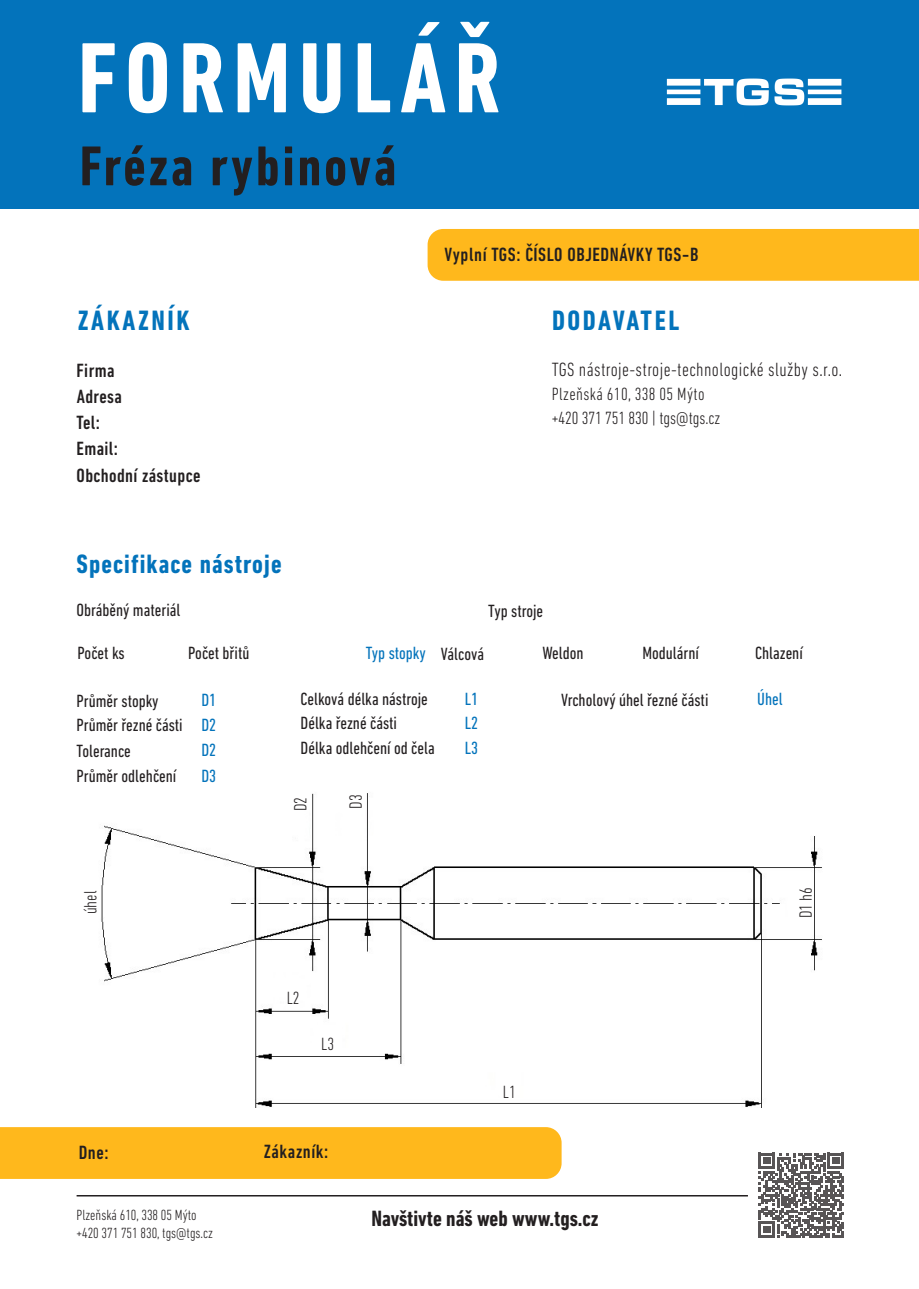
<style>
.page{position:relative;width:919px;height:1289px;background:#fff}
.page>*{position:absolute;margin:0;border:0;box-sizing:border-box;transform-origin:0 0}
.t1{font:700 condensed 101.55px "DIN Next LT Pro";letter-spacing:.08em;color:#fff}
.t2{font:700 condensed 57px "DIN Next LT Pro";letter-spacing:.05em;color:#231f20}
.t3{font:700 condensed 28.5px "DIN Next LT Pro";letter-spacing:.09em;color:#0373bb}
.t4{font:700 condensed 27px "DIN Next LT Pro";letter-spacing:.04em;color:#0373bb}
.t5{font:700 condensed 22.5px "DIN Next LT Pro";color:#231f20}
.t6{font:500 condensed 19.5px "DIN Next LT Pro";letter-spacing:.02em;color:#231f20}
.t7{font:300 condensed 19.5px "DIN Next LT Pro";letter-spacing:.02em;color:#231f20}
.t8{font:condensed 18px "DIN Next LT Pro";color:#231f20}
.t9{font:300 condensed 18px/24px "DIN Next LT Pro";letter-spacing:.02em;color:#231f20}
.t10{font:condensed 18px "DIN Next LT Pro";color:#0373bb}
.t11{font:300 condensed 18px "DIN Next LT Pro";color:#231f20}
.t12{font:300 condensed 15px "DIN Next LT Pro";color:#231f20}
</style>
<div class="page">
<div style="left:0;top:0;width:918px;height:208px;background:#0373bb"></div>
<img style="left:666px;top:78px;width:176px;height:28px">
<div style="left:427px;top:229px;width:491px;height:52px;background:#ffb81c"></div>
<hr style="left:77px;top:1194px;width:670px;height:2px;background:#231f20">
<svg style="left:758px;top:1152px;width:85px;height:85px"></svg>
<div style="left:0;top:1127px;width:561px;height:51px;background:#ffb81c"></div>
<img style="left:101px;top:793px;width:721px;height:314px">
<p class="t1" style="left:78px;top:20px;width:424px">FORMULÁŘ</p>
<p class="t2" style="left:80px;top:134px;width:318px">Fréza rybinová</p>
<p class="t3" style="left:78px;top:304px;width:113px">ZÁKAZNÍK</p>
<p class="t6" style="left:77px;top:359px;width:39px">Firma</p>
<p class="t6" style="left:77px;top:385px;width:47px">Adresa</p>
<p class="t6" style="left:77px;top:411px;width:25px">Tel:</p>
<p class="t6" style="left:77px;top:437px;width:43px">Email:</p>
<p class="t6" style="left:77px;top:464px;width:125px">Obchodní zástupce</p>
<p class="t4" style="left:77px;top:549px;width:206px">Specifikace nástroje</p>
<p class="t6" style="left:444px;top:243px;width:255px">Vyplní TGS: ČÍSLO OBJEDNÁVKY TGS-B</p>
<p class="t3" style="left:552px;top:304px;width:129px">DODAVATEL</p>
<p class="t7" style="left:551px;top:358px;width:292px">TGS nástroje-stroje-technologické služby s.r.o.</p>
<p class="t9" style="left:551px;top:381px;width:170px">Plzeňská 610, 338 05 Mýto +420 371 751 830 | tgs@tgs.cz</p>
<p class="t8" style="left:77px;top:600px;width:105px">Obráběný materiál</p>
<p class="t8" style="left:488px;top:600px;width:56px">Typ stroje</p>
<p class="t8" style="left:77px;top:642px;width:49px">Počet ks</p>
<p class="t8" style="left:188px;top:642px;width:63px">Počet břitů</p>
<p class="t8" style="left:441px;top:643px;width:45px">Válcová</p>
<p class="t8" style="left:542px;top:642px;width:43px">Weldon</p>
<p class="t8" style="left:642px;top:643px;width:58px">Modulární</p>
<p class="t8" style="left:755px;top:643px;width:49px">Chlazení</p>
<p class="t8" style="left:77px;top:690px;width:84px">Průměr stopky</p>
<p class="t8" style="left:77px;top:715px;width:108px">Průměr řezné části</p>
<p class="t10" style="left:365px;top:642px;width:62px">Typ stopky</p>
<p class="t8" style="left:561px;top:690px;width:149px">Vrcholový úhel řezné části</p>
<p class="t10" style="left:757px;top:689px;width:27px">Úhel</p>
<p class="t8" style="left:300px;top:688px;width:129px">Celková délka nástroje</p>
<p class="t8" style="left:300px;top:712px;width:98px">Délka řezné části</p>
<p class="t10" style="left:465px;top:688px;width:15px">L1</p>
<p class="t10" style="left:465px;top:713px;width:15px">L2</p>
<p class="t10" style="left:201px;top:690px;width:16px">D1</p>
<p class="t10" style="left:201px;top:715px;width:16px">D2</p>
<p class="t8" style="left:77px;top:740px;width:56px">Tolerance</p>
<p class="t10" style="left:201px;top:740px;width:16px">D2</p>
<p class="t8" style="left:300px;top:737px;width:136px">Délka odlehčení od čela</p>
<p class="t10" style="left:465px;top:738px;width:15px">L3</p>
<p class="t8" style="left:77px;top:766px;width:101px">Průměr odlehčení</p>
<p class="t10" style="left:201px;top:765px;width:16px">D3</p>
<p class="t11" style="left:290px;top:811px;width:16px;rotate:-90deg">D2</p>
<p class="t11" style="left:345px;top:809px;width:16px;rotate:-90deg">D3</p>
<p class="t11" style="left:80px;top:914px;width:25px;rotate:-90deg">úhel</p>
<p class="t11" style="left:287px;top:987px;width:14px">L2</p>
<p class="t11" style="left:321px;top:1034px;width:14px">L3</p>
<p class="t6" style="left:79px;top:1141px;width:31px">Dne:</p>
<p class="t6" style="left:264px;top:1140px;width:66px">Zákazník:</p>
<p class="t12" style="left:77px;top:1206px;width:121px">Plzeňská 610, 338 05 Mýto</p>
<p class="t12" style="left:77px;top:1224px;width:138px">+420 371 751 830, tgs@tgs.cz</p>
<p class="t11" style="left:503px;top:1081px;width:14px">L1</p>
<p class="t5" style="left:371px;top:1205px;width:229px">Navštivte náš web www.tgs.cz</p>
<p class="t11" style="left:795px;top:918px;width:33px;rotate:-90deg">D1 h6</p>
</div>
